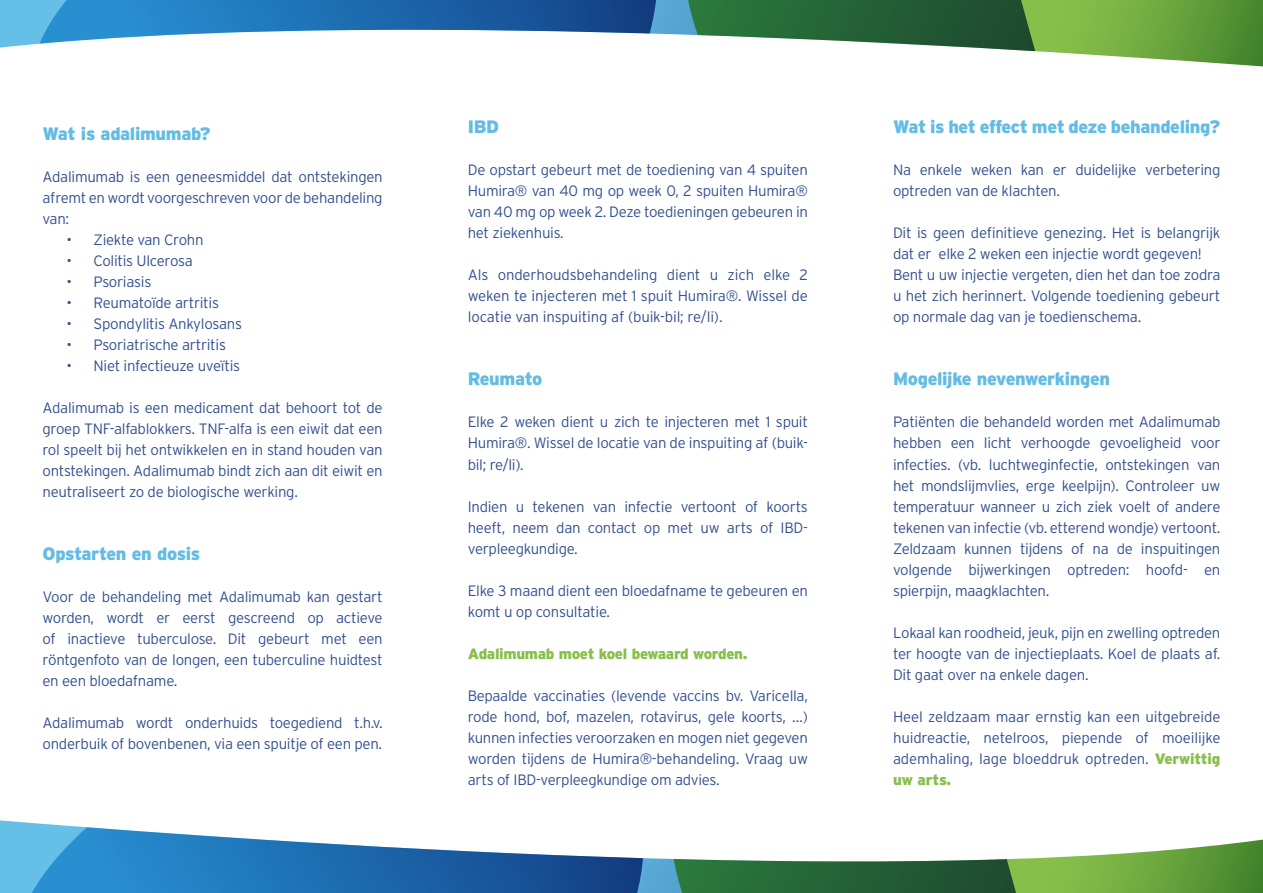
<style>
.page{position:relative;width:1263px;height:893px;background:#fff}
.page>*{position:absolute;margin:0;border:0;box-sizing:border-box;transform-origin:0 0}
.t1{font:900 18px "Interstate";letter-spacing:-.02em;color:#64bce3}
.t2{font:300 15px/21px "Interstate";letter-spacing:-.02em;color:#355190;text-align:justify}
.t3{font:900 15px "Interstate";letter-spacing:-.02em;color:#88bf4b}
.s1{font-weight:900;color:#88bf4b}
</style>
<div class="page">
<svg style="left:644px;top:858px;width:27px;height:35px"></svg>
<svg style="left:0;top:820px;width:644px;height:73px"></svg>
<svg style="left:671px;top:839px;width:592px;height:54px"></svg>
<svg style="left:657px;top:0;width:28px;height:35px"></svg>
<svg style="left:0;top:0;width:657px;height:48px"></svg>
<svg style="left:685px;top:0;width:578px;height:66px"></svg>
<p class="t1" style="left:43px;top:123px;width:170px">Wat is adalimumab?</p>
<p class="t2" style="left:43px;top:166px;width:342px">Adalimumab is een geneesmiddel dat ontstekingen afremt en wordt voorgeschreven voor de behandeling van:</p>
<p class="t2" style="left:67px;top:229px;width:138px">• Ziekte van Crohn</p>
<p class="t2" style="left:67px;top:250px;width:128px">• Colitis Ulcerosa</p>
<p class="t2" style="left:67px;top:271px;width:86px">• Psoriasis</p>
<p class="t2" style="left:67px;top:292px;width:154px">• Reumatoïde artritis</p>
<p class="t2" style="left:67px;top:313px;width:177px">• Spondylitis Ankylosans</p>
<p class="t2" style="left:67px;top:334px;width:161px">• Psoriatrische artritis</p>
<p class="t2" style="left:67px;top:355px;width:175px">• Niet infectieuze uveïtis</p>
<p class="t2" style="left:43px;top:397px;width:342px">Adalimumab is een medicament dat behoort tot de groep TNF-alfablokkers. TNF-alfa is een eiwit dat een rol speelt bij het ontwikkelen en in stand houden van ontstekingen. Adalimumab bindt zich aan dit eiwit en neutraliseert zo de biologische werking.</p>
<p class="t1" style="left:43px;top:543px;width:159px">Opstarten en dosis</p>
<p class="t2" style="left:43px;top:586px;width:342px">Voor de behandeling met Adalimumab kan gestart worden, wordt er eerst gescreend op actieve of inactieve tuberculose. Dit gebeurt met een röntgenfoto van de longen, een tuberculine huidtest en een bloedafname.</p>
<p class="t2" style="left:43px;top:712px;width:342px">Adalimumab wordt onderhuids toegediend t.h.v. onderbuik of bovenbenen, via een spuitje of een pen.</p>
<p class="t1" style="left:468px;top:116px;width:33px">IBD</p>
<p class="t2" style="left:468px;top:160px;width:342px">De opstart gebeurt met de toediening van 4 spuiten Humira® van 40 mg op week 0, 2 spuiten Humira® van 40 mg op week 2. Deze toedieningen gebeuren in het ziekenhuis.</p>
<p class="t2" style="left:468px;top:265px;width:342px">Als onderhoudsbehandeling dient u zich elke 2 weken te injecteren met 1 spuit Humira®. Wissel de locatie van inspuiting af (buik-bil; re/li).</p>
<p class="t1" style="left:468px;top:368px;width:76px">Reumato</p>
<p class="t2" style="left:468px;top:412px;width:342px">Elke 2 weken dient u zich te injecteren met 1 spuit Humira®. Wissel de locatie van de inspuiting af (buik&shy;bil; re/li).</p>
<p class="t2" style="left:468px;top:496px;width:342px">Indien u tekenen van infectie vertoont of koorts heeft, neem dan contact op met uw arts of IBD&shy;verpleegkundige.</p>
<p class="t2" style="left:468px;top:580px;width:342px">Elke 3 maand dient een bloedafname te gebeuren en komt u op consultatie.</p>
<p class="t3" style="left:468px;top:644px;width:281px">Adalimumab moet koel bewaard worden.</p>
<p class="t2" style="left:468px;top:685px;width:342px">Bepaalde vaccinaties (levende vaccins bv. Varicella, rode hond, bof, mazelen, rotavirus, gele koorts, …) kunnen infecties veroorzaken en mogen niet gegeven worden tijdens de Humira®-behandeling. Vraag uw arts of IBD-verpleegkundige om advies.</p>
<p class="t1" style="left:893px;top:116px;width:329px">Wat is het effect met deze behandeling?</p>
<p class="t2" style="left:893px;top:160px;width:329px">Na enkele weken kan er duidelijke verbetering optreden van de klachten.</p>
<p class="t2" style="left:893px;top:223px;width:329px;text-align:left">Dit is geen definitieve genezing. Het is belangrijk dat er elke 2 weken een injectie wordt gegeven!<br>Bent u uw injectie vergeten, dien het dan toe zodra u het zich herinnert. Volgende toediening gebeurt op normale dag van je toedienschema.</p>
<p class="t1" style="left:893px;top:368px;width:219px">Mogelijke nevenwerkingen</p>
<p class="t2" style="left:893px;top:412px;width:329px">Patiënten die behandeld worden met Adalimumab hebben een licht verhoogde gevoeligheid voor infecties. (vb. luchtweginfectie, ontstekingen van het mondslijmvlies, erge keelpijn). Controleer uw temperatuur wanneer u zich ziek voelt of andere tekenen van infectie (vb. etterend wondje) vertoont.<br>Zeldzaam kunnen tijdens of na de inspuitingen volgende bijwerkingen optreden: hoofd- en spierpijn, maagklachten.</p>
<p class="t2" style="left:893px;top:622px;width:329px">Lokaal kan roodheid, jeuk, pijn en zwelling optreden ter hoogte van de injectieplaats. Koel de plaats af.<br>Dit gaat over na enkele dagen.</p>
<p class="t2" style="left:893px;top:706px;width:329px">Heel zeldzaam maar ernstig kan een uitgebreide huidreactie, netelroos, piepende of moeilijke ademhaling, lage bloeddruk optreden. <span class="s1">Verwittig uw arts.</span></p>
</div>
